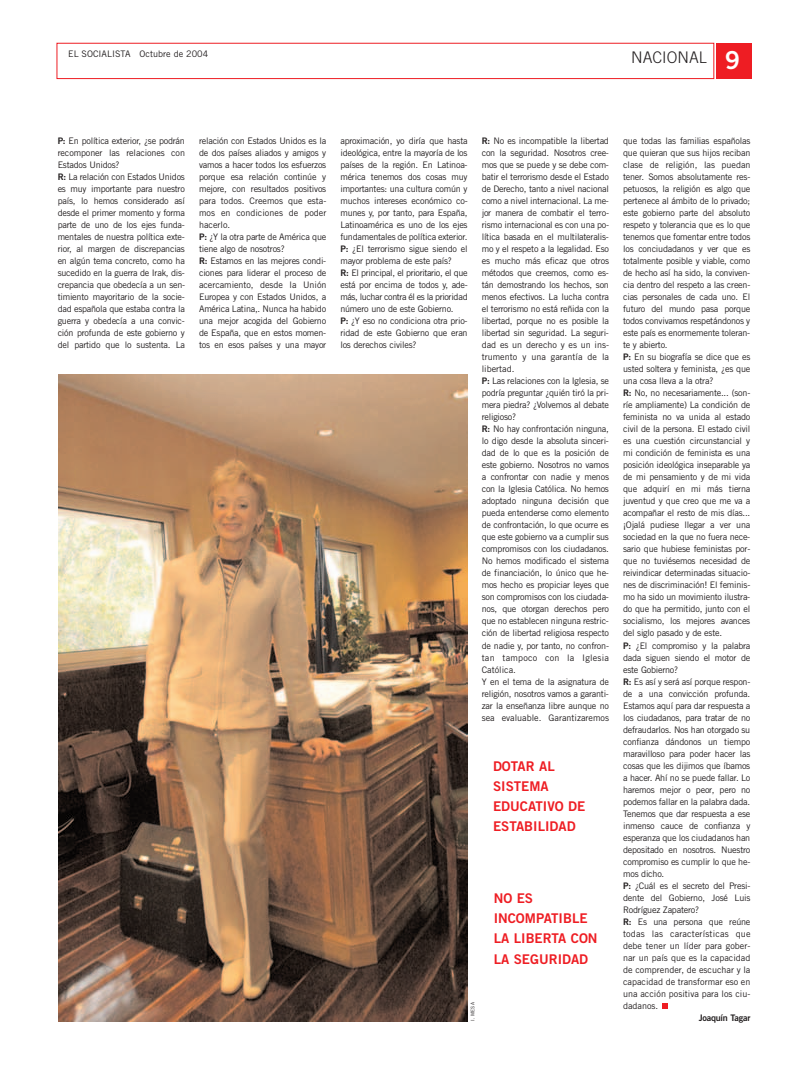
<style>
.page{position:relative;width:794px;height:1078px;background:#fff}
.page>*{position:absolute;margin:0;border:0;box-sizing:border-box;transform-origin:0 0}
.t1{font:300 16px "Trade Gothic";color:#231f20}
.t2{font:13.4px/20.1px "Trade Gothic Bold Two";color:#ee1d23}
.t3{font:9px/12px "Trade Gothic";letter-spacing:-.025em;color:#231f20}
.t4{font:9px "Trade Gothic";color:#231f20}
.t5{font:9px "Trade Gothic Bold Two";letter-spacing:-.025em;color:#231f20}
.t6{font:5px "Trade Gothic";color:#231f20}
.s1{font-family:"Trade Gothic Bold Two";font-weight:400;font-size:24.8px;color:#fff}
.s2{font-family:"Trade Gothic Bold Two"}
</style>
<div class="page">
<div style="left:57px;top:43px;width:657px;height:36px;border:1px solid #ee1d23"></div>
<div style="left:715px;top:43px;width:36px;height:36px;background:#ee1d23"></div>
<img style="left:59px;top:374px;width:409px;height:646px">
<svg style="left:662px;top:1003px;width:6px;height:5px"></svg>
<p class="t4" style="left:68px;top:51px;width:141px">EL SOCIALISTA Octubre de 2004</p>
<h1 class="t1" style="left:631px;top:51px;width:110px">NACIONAL <span class="s1">9</span></h1>
<p class="t3" style="left:58px;top:136px;width:129px"><span class="s2">P:</span> En política exterior, ¿se podrán recomponer las relaciones con<br>Estados Unidos?<br><span class="s2">R:</span> La relación con Estados Unidos es muy importante para nuestro país, lo hemos considerado así desde el primer momento y forma parte de uno de los ejes funda&shy;mentales de nuestra política exte&shy;rior, al margen de discrepancias en algún tema concreto, como ha sucedido en la guerra de Irak, dis&shy;crepancia que obedecía a un sen&shy;timiento mayoritario de la socie&shy;dad española que estaba contra la guerra y obedecía a una convic&shy;ción profunda de este gobierno y del partido que lo sustenta. La</p>
<p class="t3" style="left:199px;top:136px;width:129px">relación con Estados Unidos es la de dos países aliados y amigos y vamos a hacer todos los esfuerzos porque esa relación continúe y mejore, con resultados positivos para todos. Creemos que esta&shy;mos en condiciones de poder hacerlo.<br><span class="s2">P:</span> ¿Y la otra parte de América que tiene algo de nosotros?<br><span class="s2">R:</span> Estamos en las mejores condi&shy;ciones para liderar el proceso de acercamiento, desde la Unión<br>Europea y con Estados Unidos, a<br>América Latina,. Nunca ha habido una mejor acogida del Gobierno de España, que en estos momen&shy;tos en esos países y una mayor</p>
<p class="t3" style="left:340px;top:136px;width:129px">aproximación, yo diría que hasta ideológica, entre la mayoría de los países de la región. En Latinoa&shy;mérica tenemos dos cosas muy importantes: una cultura común y muchos intereses económico co&shy;munes y, por tanto, para España,<br>Latinoamérica es uno de los ejes fundamentales de política exterior.<br><span class="s2">P:</span> ¿El terrorismo sigue siendo el mayor problema de este país?<br><span class="s2">R:</span> El principal, el prioritario, el que está por encima de todos y, ade&shy;más, luchar contra él es la prioridad número uno de este Gobierno.<br><span class="s2">P:</span> ¿Y eso no condiciona otra prio&shy;ridad de este Gobierno que eran los derechos civiles?</p>
<p class="t3" style="left:482px;top:136px;width:129px"><span class="s2">R:</span> No es incompatible la libertad con la seguridad. Nosotros cree&shy;mos que se puede y se debe com&shy;batir el terrorismo desde el Estado de Derecho, tanto a nivel nacional como a nivel internacional. La me&shy;jor manera de combatir el terro&shy;rismo internacional es con una po&shy;lítica basada en el multilateralis&shy;mo y el respeto a la legalidad. Eso es mucho más eficaz que otros métodos que creemos, como es&shy;tán demostrando los hechos, son menos efectivos. La lucha contra el terrorismo no está reñida con la libertad, porque no es posible la libertad sin seguridad. La seguri&shy;dad es un derecho y es un ins&shy;trumento y una garantía de la libertad.<br><span class="s2">P:</span> Las relaciones con la Iglesia, se podría preguntar ¿quién tiró la pri&shy;mera piedra? ¿Volvemos al debate religioso?<br><span class="s2">R:</span> No hay confrontación ninguna, lo digo desde la absoluta sinceri&shy;dad de lo que es la posición de este gobierno. Nosotros no vamos a confrontar con nadie y menos con la Iglesia Católica. No hemos adoptado ninguna decisión que pueda entenderse como elemento de confrontación, lo que ocurre es que este gobierno va a cumplir sus compromisos con los ciudadanos.<br>No hemos modificado el sistema de financiación, lo único que he&shy;mos hecho es propiciar leyes que son compromisos con los ciudada&shy;nos, que otorgan derechos pero que no establecen ninguna restric&shy;ción de libertad religiosa respecto de nadie y, por tanto, no confron&shy;tan tampoco con la Iglesia<br>Católica.<br>Y en el tema de la asignatura de religión, nosotros vamos a garanti&shy;zar la enseñanza libre aunque no sea evaluable. Garantizaremos</p>
<p class="t3" style="left:623px;top:136px;width:129px">que todas las familias españolas que quieran que sus hijos reciban clase de religión, las puedan tener. Somos absolutamente res&shy;petuosos, la religión es algo que pertenece al ámbito de lo privado; este gobierno parte del absoluto respeto y tolerancia que es lo que tenemos que fomentar entre todos los conciudadanos y ver que es totalmente posible y viable, como de hecho así ha sido, la conviven&shy;cia dentro del respeto a las creen&shy;cias personales de cada uno. El futuro del mundo pasa porque todos convivamos respetándonos y este país es enormemente toleran&shy;te y abierto.<br><span class="s2">P:</span> En su biografía se dice que es usted soltera y feminista, ¿es que una cosa lleva a la otra?<br><span class="s2">R:</span> No, no necesariamente... (son&shy;ríe ampliamente) La condición de feminista no va unida al estado civil de la persona. El estado civil es una cuestión circunstancial y mi condición de feminista es una posición ideológica inseparable ya de mi pensamiento y de mi vida que adquirí en mi más tierna juventud y que creo que me va a acompañar el resto de mis días... ¡Ojalá pudiese llegar a ver una sociedad en la que no fuera nece&shy;sario que hubiese feministas por&shy;que no tuviésemos necesidad de reivindicar determinadas situacio&shy;nes de discriminación! El feminis&shy;mo ha sido un movimiento ilustra&shy;do que ha permitido, junto con el socialismo, los mejores avances del siglo pasado y de este.<br><span class="s2">P:</span> ¿El compromiso y la palabra dada siguen siendo el motor de este Gobierno?<br><span class="s2">R:</span> Es así y será así porque respon&shy;de a una convicción profunda.<br>Estamos aquí para dar respuesta a los ciudadanos, para tratar de no defraudarlos. Nos han otorgado su confianza dándonos un tiempo maravilloso para poder hacer las cosas que les dijimos que íbamos a hacer. Ahí no se puede fallar. Lo haremos mejor o peor, pero no podemos fallar en la palabra dada.<br>Tenemos que dar respuesta a ese inmenso cauce de confianza y esperanza que los ciudadanos han depositado en nosotros. Nuestro compromiso es cumplir lo que he&shy;mos dicho.<br><span class="s2">P:</span> ¿Cuál es el secreto del Presi&shy;dente del Gobierno, José Luis<br>Rodríguez Zapatero?<br><span class="s2">R:</span> Es una persona que reúne todas las características que debe tener un líder para gober&shy;nar un país que es la capacidad de comprender, de escuchar y la capacidad de transformar eso en una acción positiva para los ciu&shy;dadanos.</p>
<p class="t5" style="left:698px;top:1014px;width:53px">Joaquín Tagar</p>
<h2 class="t2" style="left:493px;top:757px;width:94px">DOTAR AL<br>SISTEMA<br>EDUCATIVO DE<br>ESTABILIDAD</h2>
<h2 class="t2" style="left:493px;top:889px;width:105px">NO ES<br>INCOMPATIBLE<br>LA LIBERTA CON<br>LA SEGURIDAD</h2>
<p class="t6" style="left:471px;top:1020px;width:20px;rotate:-90deg">I. MESA</p>
</div>
